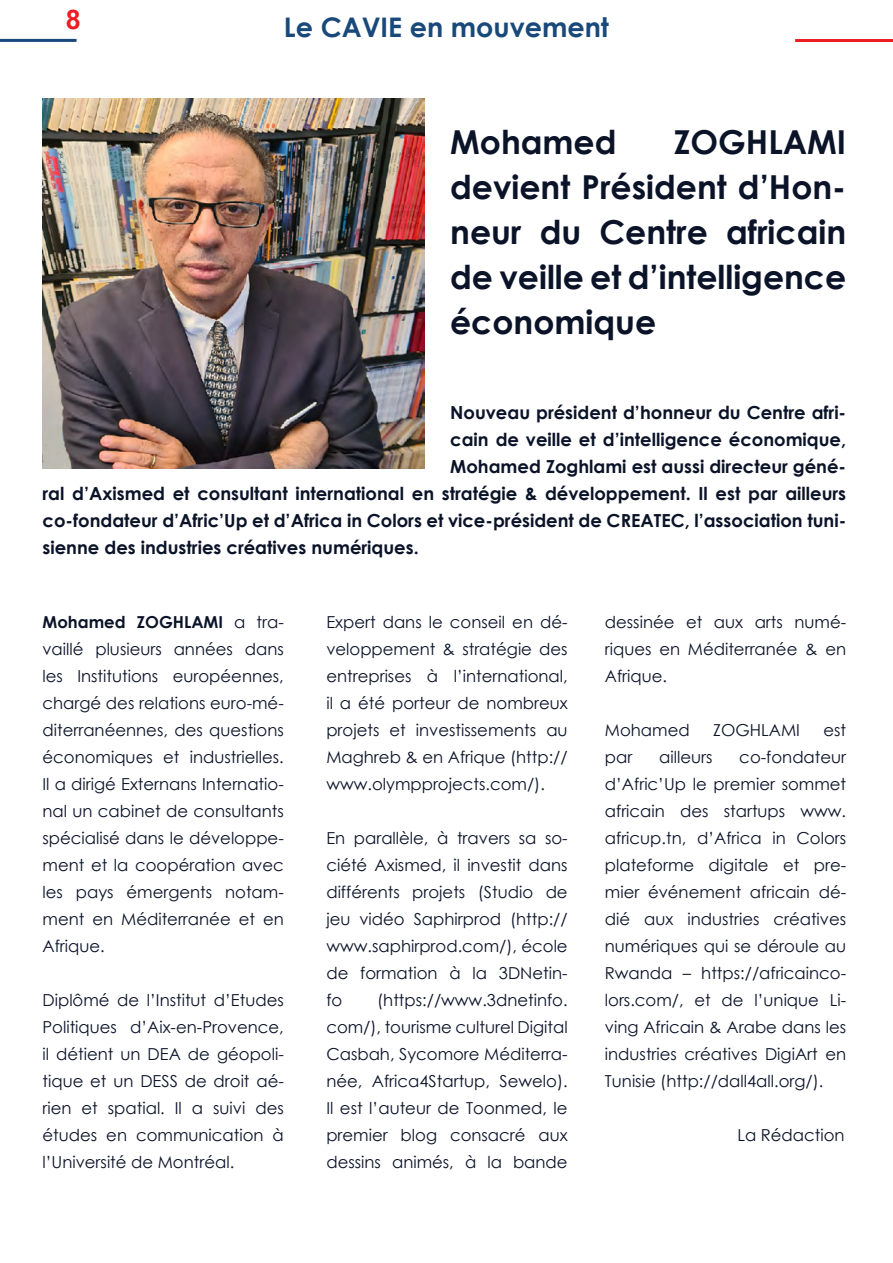
<style>
.page{position:relative;width:893px;height:1263px;background:#fff}
.page>*{position:absolute;margin:0;border:0;box-sizing:border-box;transform-origin:0 0}
.t1{font:700 33px/45px "Century Gothic";color:#0b1328}
.t2{font:700 27px "Century Gothic";color:#19497a}
.t3{font:700 27px "Arial";color:#ed1d24}
.t4{font:700 18px "Century Gothic";color:#0b1328}
.t5{font:16.5px/27px "Century Gothic";color:#0b1328;text-align:justify}
.t6{font:700 16.5px "Century Gothic";color:#0b1328}
</style>
<div class="page">
<hr style="left:0;top:39px;width:77px;height:3px;background:#19497a">
<hr style="left:795px;top:39px;width:98px;height:3px;background:#ed1d24">
<img style="left:43px;top:98px;width:382px;height:370px">
<h2 class="t3" style="left:66px;top:2px;width:17px">8</h2>
<h2 class="t2" style="left:284px;top:7px;width:327px">Le CAVIE en mouvement</h2>
<h1 class="t1" style="left:450px;top:118px;width:168px">Mohamed</h1>
<h1 class="t1" style="left:450px;top:118px;width:397px;text-indent:224px">Zoghlami devient Président d’Hon&shy;neur du Centre africain de veille et d’intelligence économique</h1>
<p class="t4" style="left:450px;top:399px;width:397px">Nouveau président d’honneur du Centre afri-</p>
<p class="t4" style="left:450px;top:426px;width:397px">cain de veille et d’intelligence économique,</p>
<p class="t4" style="left:450px;top:453px;width:397px">Mohamed Zoghlami est aussi directeur géné-</p>
<p class="t4" style="left:43px;top:480px;width:805px">ral d’Axismed et consultant international en stratégie &amp; développement. Il est par ailleurs</p>
<p class="t4" style="left:43px;top:507px;width:805px">co-fondateur d’Afric’Up et d’Africa in Colors et vice-président de CREATEC, l’association tuni-</p>
<p class="t4" style="left:43px;top:534px;width:378px">sienne des industries créatives numériques.</p>
<p class="t6" style="left:43px;top:610px;width:141px">Mohamed Zoghlami</p>
<p class="t5" style="left:43px;top:609px;width:243px;text-indent:192px">a tra&shy;vaillé plusieurs années dans les Institutions européennes, chargé des relations euro-mé&shy;diterranéennes, des questions économiques et industrielles.<br>Il a dirigé Externans Internatio&shy;nal un cabinet de consultants spécialisé dans le développe&shy;ment et la coopération avec les pays émergents notam&shy;ment en Méditerranée et en Afrique.</p>
<p class="t5" style="left:43px;top:987px;width:243px">Diplômé de l’Institut d’Etudes Politiques d’Aix-en-Provence, il détient un DEA de géopoli&shy;tique et un DESS de droit aé&shy;rien et spatial. Il a suivi des études en communication à l’Université de Montréal.</p>
<p class="t5" style="left:326px;top:609px;width:243px">Expert dans le conseil en dé&shy;veloppement &amp; stratégie des entreprises à l’international, il a été porteur de nombreux projets et investissements au Maghreb &amp; en Afrique (http:// www.olympprojects.com/).</p>
<p class="t5" style="left:326px;top:824px;width:243px">En parallèle, à travers sa so&shy;ciété Axismed, il investit dans différents projets (Studio de jeu vidéo Saphirprod (http:// www.saphirprod.com/), école de formation à la 3DNetin&shy;fo</p>
<p class="t5" style="left:326px;top:986px;width:243px;text-indent:51px">(https://www.3dnetinfo. com/), tourisme culturel Digital Casbah, Sycomore Méditerra&shy;née, Africa4Startup, Sewelo).<br>Il est l’auteur de Toonmed, le premier blog consacré aux dessins animés, à la bande</p>
<p class="t5" style="left:605px;top:609px;width:243px">dessinée et aux arts numé&shy;riques en Méditerranée &amp; en Afrique.</p>
<p class="t5" style="left:605px;top:717px;width:86px">Mohamed</p>
<p class="t5" style="left:713px;top:717px;width:20px">Zoghlami</p>
<p class="t5" style="left:823px;top:717px;width:24px">est</p>
<p class="t5" style="left:605px;top:744px;width:29px">par</p>
<p class="t5" style="left:659px;top:744px;width:55px">ailleurs</p>
<p class="t5" style="left:605px;top:744px;width:243px;text-indent:134px">co-fondateur d’Afric’Up le premier sommet africain des startups www. africup.tn, d’Africa in Colors plateforme digitale et pre&shy;mier événement africain dé&shy;dié aux industries créatives numériques qui se déroule au Rwanda – https://africainco&shy;lors.com/, et de l’unique Li&shy;ving Africain &amp; Arabe dans les industries créatives DigiArt en Tunisie (http://dall4all.org/).</p>
<p class="t5" style="left:737px;top:1122px;width:109px">La Rédaction</p>
</div>
